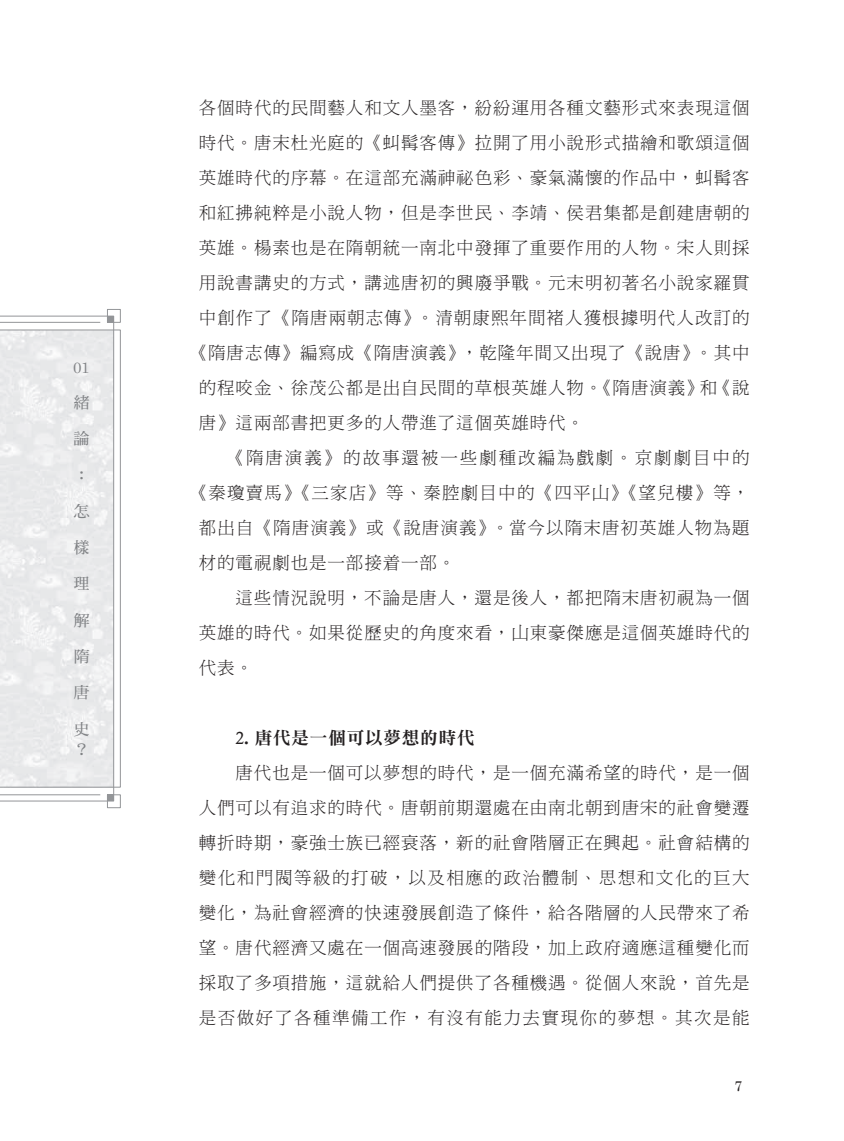
<style>
.page{position:relative;width:844px;height:1141px;background:#fff}
.page>*{position:absolute;margin:0;border:0;box-sizing:border-box;transform-origin:0 0}
.t1{font:17.5px/35px "DF Ming HK W3";letter-spacing:.05em;color:#231f20;text-align:justify}
.t2{font:17.5px "DF Ming HK W3";letter-spacing:.11em;color:#231f20}
.t3{font:17.5px "DF Ming HK W9";letter-spacing:.05em;color:#231f20}
.t4{font:15.75px/20.5px "DF Ming HK W7";color:#808285}
.t5{font:15.22px "Century Schoolbook";color:#808285}
.t6{font:14px "Century Schoolbook";color:#231f20}
.s1{font-family:"Calisto"}
</style>
<div class="page">
<svg style="left:0;top:316px;width:114px;height:485px"></svg>
<div style="left:107px;top:309px;width:13px;height:14px;border:1px solid #939598"></div>
<div style="left:107px;top:795px;width:13px;height:13px;border:1px solid #939598"></div>
<svg style="left:0;top:330px;width:120px;height:457px"></svg>
<hr style="left:0;top:322px;width:100px;height:1px;background:#939598">
<hr style="left:0;top:794px;width:100px;height:1px;background:#939598">
<div style="left:107px;top:316px;width:7px;height:7px;background:#939598"></div>
<div style="left:107px;top:795px;width:7px;height:6px;background:#939598"></div>
<p class="t5" style="left:73px;top:358px;width:18px">01</p>
<p class="t4" style="left:74px;top:392px;width:17px">緒</p>
<p class="t4" style="left:74px;top:428px;width:17px">論</p>
<p class="t4" style="left:74px;top:464px;width:11px">：</p>
<p class="t4" style="left:74px;top:501px;width:17px">怎</p>
<p class="t4" style="left:74px;top:537px;width:17px">樣</p>
<p class="t4" style="left:74px;top:573px;width:17px">理</p>
<p class="t4" style="left:74px;top:610px;width:17px">解</p>
<p class="t4" style="left:74px;top:646px;width:17px">隋</p>
<p class="t4" style="left:74px;top:682px;width:17px">唐</p>
<p class="t4" style="left:74px;top:719px;width:17px">史？</p>
<p class="t1" style="left:199px;top:90px;width:552px">各個時代的民間藝人和文人墨客，紛紛運用各種文藝形式來表現這個</p>
<p class="t1" style="left:199px;top:125px;width:552px">時代。唐末杜光庭的《虯髯客傳》拉開了用小說形式描繪和歌頌這個</p>
<p class="t1" style="left:199px;top:160px;width:552px">英雄時代的序幕。在這部充滿神祕色彩、豪氣滿懷的作品中，虯髯客</p>
<p class="t1" style="left:199px;top:195px;width:552px">和紅拂純粹是小說人物，但是李世民、李靖、侯君集都是創建唐朝的</p>
<p class="t1" style="left:199px;top:230px;width:552px">英雄。楊素也是在隋朝統一南北中發揮了重要作用的人物。宋人則採</p>
<p class="t1" style="left:199px;top:265px;width:552px">用說書講史的方式，講述唐初的興廢爭戰。元末明初著名小說家羅貫</p>
<p class="t1" style="left:199px;top:300px;width:552px">中創作了《隋唐兩朝志傳》。清朝康熙年間褚人獲根據明代人改訂的</p>
<p class="t1" style="left:190px;top:335px;width:561px">《隋唐志傳》編寫成《隋唐演義》，乾隆年間又出現了《說唐》。其中</p>
<p class="t1" style="left:199px;top:370px;width:552px">的程咬金、徐茂公都是出自民間的草根英雄人物。《隋唐演義》和《說</p>
<p class="t1" style="left:199px;top:405px;width:386px">唐》這兩部書把更多的人帶進了這個英雄時代。</p>
<p class="t2" style="left:227px;top:449px;width:524px">《隋唐演義》的故事還被一些劇種改編為戲劇。京劇劇目中的</p>
<p class="t1" style="left:190px;top:475px;width:560px">《秦瓊賣馬》《三家店》等、秦腔劇目中的《四平山》《望兒樓》等，</p>
<p class="t1" style="left:199px;top:510px;width:552px">都出自《隋唐演義》或《說唐演義》。當今以隋末唐初英雄人物為題</p>
<p class="t1" style="left:199px;top:545px;width:258px">材的電視劇也是一部接着一部。</p>
<p class="t1" style="left:235px;top:580px;width:515px">這些情況說明，不論是唐人，還是後人，都把隋末唐初視為一個</p>
<p class="t1" style="left:199px;top:615px;width:552px">英雄的時代。如果從歷史的角度來看，山東豪傑應是這個英雄時代的</p>
<p class="t1" style="left:199px;top:650px;width:56px">代表。</p>
<p class="t3" style="left:235px;top:729px;width:240px"><span class="s1">2</span>. 唐代是一個可以夢想的時代</p>
<p class="t1" style="left:199px;top:755px;width:552px;text-indent:37px">唐代也是一個可以夢想的時代，是一個充滿希望的時代，是一個人們可以有追求的時代。唐朝前期還處在由南北朝到唐宋的社會變遷轉折時期，豪強士族已經衰落，新的社會階層正在興起。社會結構的變化和門閥等級的打破，以及相應的政治體制、思想和文化的巨大變化，為社會經濟的快速發展創造了條件，給各階層的人民帶來了希望。唐代經濟又處在一個高速發展的階段，加上政府適應這種變化而採取了多項措施，這就給人們提供了各種機遇。從個人來說，首先是是否做好了各種準備工作，有沒有能力去實現你的夢想。其次是能</p>
<p class="t6" style="left:734px;top:1077px;width:9px">7</p>
</div>
